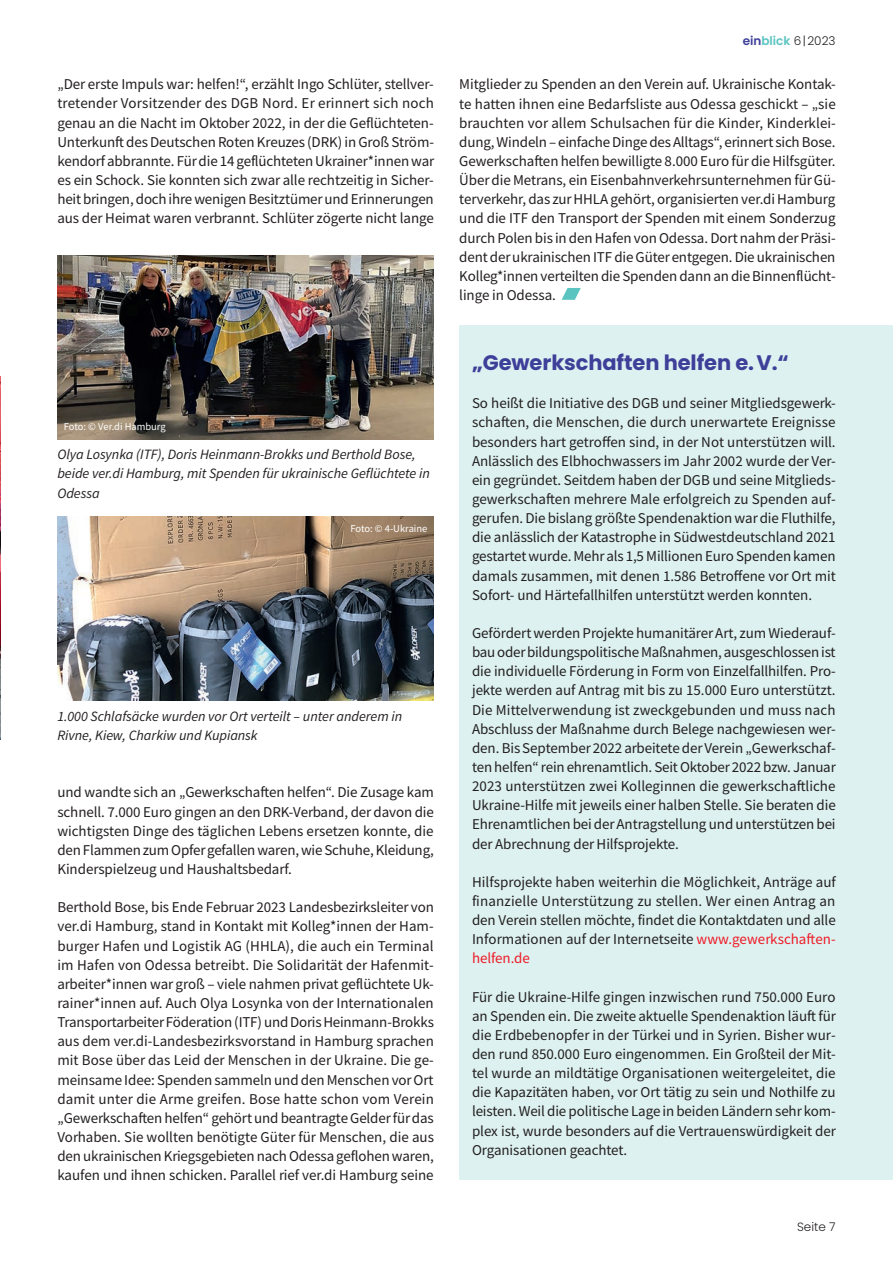
<style>
.page{position:relative;width:893px;height:1263px;background:#fff}
.page>*{position:absolute;margin:0;border:0;box-sizing:border-box;transform-origin:0 0}
.t1{font:700 21px "Poppins";letter-spacing:-.005em;color:#3e3f99}
.t2{font:15px/19.2px "Source Sans Variable";letter-spacing:-.005em;color:#231f20;text-align:justify}
.t3{font:italic 14.25px/19.2px "Source Sans Variable";letter-spacing:-.005em;color:#231f20}
.t4{font:300 12px "Poppins";color:#231f20}
.t5{font:10.5px "Source Sans Variable";color:#fff}
.s1{font-weight:600;color:#3e3f99}
.s2{font-weight:600;color:#5ac4c1}
.s3{color:#ee1c28}
</style>
<div class="page">
<div style="left:459px;top:325px;width:434px;height:855px;background:#ddf1f0"></div>
<svg style="left:562px;top:288px;width:19px;height:12px"></svg>
<img style="left:0;top:376px;width:1px;height:364px">
<img style="left:57px;top:517px;width:377px;height:184px">
<img style="left:57px;top:255px;width:377px;height:185px">
<p class="t2" style="left:57px;top:75px;width:378px">„Der erste Impuls war: helfen!“, erzählt Ingo Schlüter, stellver&shy;tretender Vorsitzender des DGB Nord. Er erinnert sich noch genau an die Nacht im Oktober 2022, in der die Geflüchteten-Unterkunft des Deutschen Roten Kreuzes (DRK) in Groß Ström&shy;kendorf abbrannte. Für die 14 geflüchteten Ukrainer*innen war es ein Schock. Sie konnten sich zwar alle rechtzeitig in Sicher&shy;heit bringen, doch ihre wenigen Besitztümer und Erinnerungen aus der Heimat waren verbrannt. Schlüter zögerte nicht lange</p>
<p class="t5" style="left:64px;top:420px;width:104px">Foto: © Ver.di Hamburg</p>
<p class="t3" style="left:57px;top:445px;width:374px">Olya Losynka (ITF), Doris Heinmann-Brokks und Berthold Bose, beide ver.di Hamburg, mit Spenden für ukrainische Geflüchtete in<br>Odessa</p>
<p class="t5" style="left:350px;top:522px;width:79px">Foto: © 4-Ukraine</p>
<p class="t3" style="left:57px;top:706px;width:346px">1.000 Schlafsäcke wurden vor Ort verteilt – unter anderem in<br>Rivne, Kiew, Charkiw und Kupiansk</p>
<p class="t2" style="left:57px;top:783px;width:378px">und wandte sich an „Gewerkschaften helfen“. Die Zusage kam schnell. 7.000 Euro gingen an den DRK-Verband, der davon die wichtigsten Dinge des täglichen Lebens ersetzen konnte, die den Flammen zum Opfer gefallen waren, wie Schuhe, Kleidung, Kinderspielzeug und Haushaltsbedarf.</p>
<p class="t2" style="left:57px;top:898px;width:378px">Berthold Bose, bis Ende Februar 2023 Landesbezirksleiter von ver.di Hamburg, stand in Kontakt mit Kolleg*innen der Ham&shy;burger Hafen und Logistik AG (HHLA), die auch ein Terminal im Hafen von Odessa betreibt. Die Solidarität der Hafenmit&shy;arbeiter*innen war groß – viele nahmen privat geflüchtete Uk&shy;rainer*innen auf. Auch Olya Losynka von der Internationalen Transportarbeiter Föderation (ITF) und Doris Heinmann-Brokks aus dem ver.di-Landesbezirksvorstand in Hamburg sprachen mit Bose über das Leid der Menschen in der Ukraine. Die ge&shy;meinsame Idee: Spenden sammeln und den Menschen vor Ort damit unter die Arme greifen. Bose hatte schon vom Verein „Gewerkschaften helfen“ gehört und beantragte Gelder für das Vorhaben. Sie wollten benötigte Güter für Menschen, die aus den ukrainischen Kriegsgebieten nach Odessa geflohen waren, kaufen und ihnen schicken. Parallel rief ver.di Hamburg seine</p>
<p class="t4" style="left:743px;top:33px;width:94px"><span class="s1">ein</span><span class="s2">blick</span> 6|2023</p>
<p class="t2" style="left:459px;top:75px;width:378px">Mitglieder zu Spenden an den Verein auf. Ukrainische Kontak&shy;te hatten ihnen eine Bedarfsliste aus Odessa geschickt – „sie brauchten vor allem Schulsachen für die Kinder, Kinderklei&shy;dung, Windeln – einfache Dinge des Alltags“, erinnert sich Bose.<br>Gewerkschaften helfen bewilligte 8.000 Euro für die Hilfsgüter.<br>Über die Metrans, ein Eisenbahnverkehrsunternehmen für Gü&shy;terverkehr, das zur HHLA gehört, organisierten ver.di Hamburg und die ITF den Transport der Spenden mit einem Sonderzug durch Polen bis in den Hafen von Odessa. Dort nahm der Präsi&shy;dent der ukrainischen ITF die Güter entgegen. Die ukrainischen Kolleg*innen verteilten die Spenden dann an die Binnenflücht&shy;linge in Odessa.</p>
<h1 class="t1" style="left:472px;top:350px;width:318px">„Gewerkschaften helfen e.V.“</h1>
<p class="t2" style="left:472px;top:394px;width:365px">So heißt die Initiative des DGB und seiner Mitgliedsgewerk&shy;schaften, die Menschen, die durch unerwartete Ereignisse besonders hart getroffen sind, in der Not unterstützen will.<br>Anlässlich des Elbhochwassers im Jahr 2002 wurde der Ver&shy;ein gegründet. Seitdem haben der DGB und seine Mitglieds&shy;gewerkschaften mehrere Male erfolgreich zu Spenden auf&shy;gerufen. Die bislang größte Spendenaktion war die Fluthilfe, die anlässlich der Katastrophe in Südwestdeutschland 2021 gestartet wurde. Mehr als 1,5 Millionen Euro Spenden kamen damals zusammen, mit denen 1.586 Betroffene vor Ort mit Sofort- und Härtefallhilfen unterstützt werden konnten.</p>
<p class="t2" style="left:472px;top:623px;width:365px">Gefördert werden Projekte humanitärer Art, zum Wiederauf&shy;bau oder bildungspolitische Maßnahmen, ausgeschlossen ist die individuelle Förderung in Form von Einzelfallhilfen. Pro&shy;jekte werden auf Antrag mit bis zu 15.000 Euro unterstützt.<br>Die Mittelverwendung ist zweckgebunden und muss nach Abschluss der Maßnahme durch Belege nachgewiesen wer&shy;den. Bis September 2022 arbeitete der Verein „Gewerkschaf&shy;ten helfen“ rein ehrenamtlich. Seit Oktober 2022 bzw. Januar 2023 unterstützen zwei Kolleginnen die gewerkschaftliche Ukraine-Hilfe mit jeweils einer halben Stelle. Sie beraten die Ehrenamtlichen bei der Antragstellung und unterstützen bei der Abrechnung der Hilfsprojekte.</p>
<p class="t2" style="left:472px;top:872px;width:365px">Hilfsprojekte haben weiterhin die Möglichkeit, Anträge auf finanzielle Unterstützung zu stellen. Wer einen Antrag an den Verein stellen möchte, findet die Kontaktdaten und alle Informationen auf der Internetseite <span class="s3">www.gewerkschaften&shy;helfen.de</span></p>
<p class="t2" style="left:472px;top:987px;width:366px">Für die Ukraine-Hilfe gingen inzwischen rund 750.000 Euro an Spenden ein. Die zweite aktuelle Spendenaktion läuft für die Erdbebenopfer in der Türkei und in Syrien. Bisher wur&shy;den rund 850.000 Euro eingenommen. Ein Großteil der Mit&shy;tel wurde an mildtätige Organisationen weitergeleitet, die die Kapazitäten haben, vor Ort tätig zu sein und Nothilfe zu leisten. Weil die politische Lage in beiden Ländern sehr kom&shy;plex ist, wurde besonders auf die Vertrauenswürdigkeit der Organisationen geachtet.</p>
<p class="t4" style="left:797px;top:1220px;width:40px">Seite 7</p>
</div>
